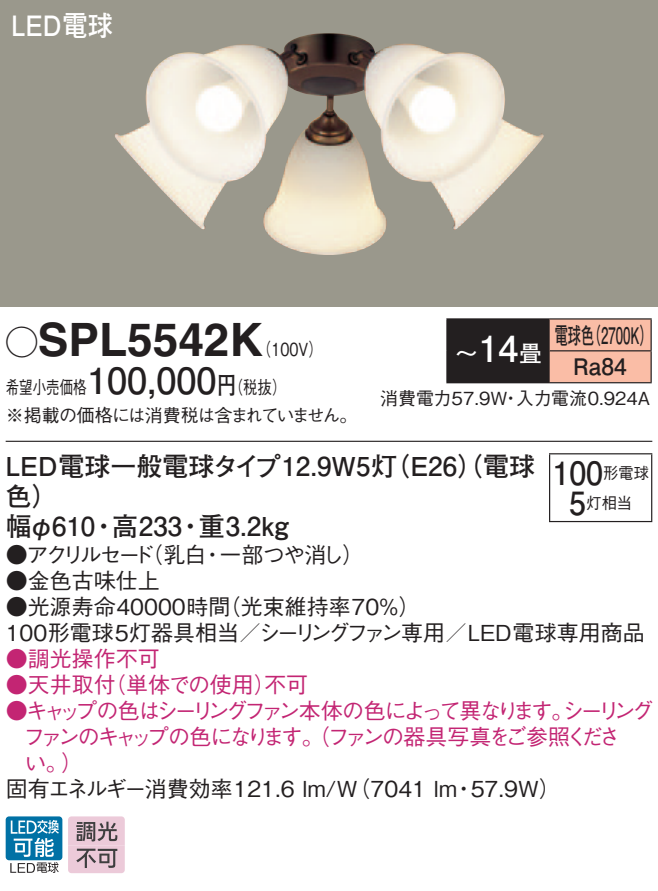
<style>
.page{position:relative;width:658px;height:891px;background:#fff}
.page>*{position:absolute;margin:0;border:0;box-sizing:border-box;transform-origin:0 0}
.t1{font:700 46px "Helvetica LT Std";color:#231f20}
.t2{font:700 36px "Futo Go B101 Pro";color:#231f20}
.t3{font:700 36px "Futo Go B101 Pro";color:#fff}
.t4{font:700 32px "Futo Go B101 Pro";color:#231f20;scale:.95 1}
.t5{font:700 28px "Futo Go B101 Pro";color:#fff;scale:.9 1}
.t6{font:700 26px "Futo Go B101 Pro";color:#231f20}
.t7{font:700 22.8px/32px "Futo Go B101 Pro";color:#231f20;scale:.58 1}
.t8{font:700 22.8px "Futo Go B101 Pro";color:#fff}
.t9{font:500 22px/26px "Gothic BBB Pro";color:#231f20}
.t10{font:500 22px "Gothic BBB Pro";letter-spacing:-.18em;color:#c32573}
.t11{font:500 22px "Gothic BBB Pro";letter-spacing:-.16em;color:#c32573}
.t12{font:500 22px "Gothic BBB Pro";letter-spacing:-.12em;color:#c32573}
.t13{font:500 22px "Gothic BBB Pro";letter-spacing:-.175em;color:#231f20}
.t14{font:500 18px/28px "Gothic BBB Pro";letter-spacing:-.04em;color:#231f20;scale:.75 1}
.t15{font:500 18px "Gothic BBB Pro";color:#231f20}
.t16{font:500 18px "Gothic BBB Pro";color:#231f20;scale:.8 1}
.t17{font:500 16px "Gothic BBB Pro";color:#231f20;scale:.95 1}
.s1{font-family:"Ford Classification 1";font-weight:400;font-size:32px}
.s2{font-family:"Futo Go B101 Pro";font-weight:700;font-size:24px}
</style>
<div class="page">
<div style="left:0;top:0;width:658px;height:306px;background:#9a988c"></div>
<img style="left:114px;top:34px;width:430px;height:221px">
<div style="left:6px;top:816px;width:56px;height:43px;background:#0071a5;border-radius:3px"></div>
<svg style="left:10px;top:820px;width:49px;height:52px"></svg>
<svg style="left:68px;top:816px;width:57px;height:56px;background:#c9aeba"></svg>
<hr style="left:6px;top:440px;width:646px;height:2px;background:#231f20">
<div style="left:447px;top:319px;width:102px;height:63px;background:#231f20"></div>
<div style="left:549px;top:319px;width:101px;height:63px;background:#fabda6"></div>
<hr style="left:549px;top:318px;width:102px;height:1px;background:#231f20">
<hr style="left:650px;top:319px;width:1px;height:31px;background:#231f20">
<hr style="left:446px;top:382px;width:103px;height:1px;background:#231f20">
<hr style="left:549px;top:350px;width:102px;height:1px;background:#231f20">
<hr style="left:650px;top:351px;width:1px;height:31px;background:#231f20">
<hr style="left:549px;top:382px;width:102px;height:1px;background:#231f20">
<hr style="left:446px;top:318px;width:103px;height:1px;background:#231f20">
<hr style="left:446px;top:319px;width:1px;height:32px;background:#231f20">
<hr style="left:446px;top:351px;width:1px;height:31px;background:#231f20">
<hr style="left:549px;top:454px;width:1px;height:66px;background:#231f20">
<hr style="left:549px;top:453px;width:103px;height:1px;background:#231f20">
<hr style="left:651px;top:454px;width:1px;height:66px;background:#231f20">
<hr style="left:549px;top:520px;width:103px;height:2px;background:#231f20">
<p class="t5" style="left:11px;top:3px;width:114px">LED電球</p>
<h1 class="t1" style="left:6px;top:311px;width:258px"><span class="s1">A</span>SPL5542K</h1>
<p class="t16" style="left:217px;top:372px;width:88px">（<span class="s2">円</span>税抜(</p>
<p class="t7" style="left:587px;top:316px;width:115px">（2700 (K</p>
<p class="t7" style="left:573px;top:316px;width:94px;text-indent:-19px">電球色<br>Ra84</p>
<h2 class="t3" style="left:478px;top:319px;width:42px">14</h2>
<p class="t16" style="left:257px;top:334px;width:84px">（100 (V</p>
<p class="t8" style="left:519px;top:335px;width:24px">畳</p>
<p class="t8" style="left:455px;top:335px;width:24px">～</p>
<h2 class="t2" style="left:87px;top:351px;width:131px">100,000</h2>
<p class="t14" style="left:6px;top:370px;width:471px">希望小売価格<br>※掲載の価格には消費税は含まれていません。</p>
<p class="t6" style="left:6px;top:445px;width:531px">LED電球一般電球タイプ12.9W （灯5 E26（）電球</p>
<p class="t6" style="left:6px;top:475px;width:54px">色(</p>
<p class="t6" style="left:199px;top:505px;width:91px">重3.2kg</p>
<p class="t15" style="left:380px;top:383px;width:129px">消費電力57.9W</p>
<p class="t15" style="left:516px;top:383px;width:135px">入力電流0.924A</p>
<p class="t15" style="left:501px;top:383px;width:20px">・</p>
<h3 class="t4" style="left:552px;top:447px;width:55px">100</h3>
<p class="t17" style="left:586px;top:489px;width:49px">灯相当</p>
<p class="t17" style="left:603px;top:459px;width:49px">形電球</p>
<h3 class="t4" style="left:569px;top:477px;width:19px">5</h3>
<p class="t6" style="left:6px;top:505px;width:91px">幅φ610</p>
<p class="t6" style="left:112px;top:505px;width:72px">高233</p>
<p class="t6" style="left:91px;top:505px;width:27px">・</p>
<p class="t6" style="left:178px;top:505px;width:27px">・</p>
<p class="t9" style="left:141px;top:538px;width:67px">（乳白</p>
<p class="t9" style="left:219px;top:538px;width:146px">一部つや消し(</p>
<p class="t13" style="left:6px;top:536px;width:150px">●アクリルセード</p>
<p class="t9" style="left:6px;top:564px;width:156px">●金色古味仕上</p>
<p class="t9" style="left:201px;top:538px;width:23px">・</p>
<p class="t9" style="left:219px;top:590px;width:203px">（光束維持率70％(</p>
<p class="t9" style="left:6px;top:590px;width:640px">●光源寿命40000時間<br>100形電球5灯器具相当／シーリングファン専用／LED電球専用商品</p>
<p class="t12" style="left:6px;top:640px;width:155px">●調光操作不可</p>
<p class="t12" style="left:264px;top:666px;width:46px">不可</p>
<p class="t12" style="left:104px;top:666px;width:173px">（単体での使用）</p>
<p class="t12" style="left:6px;top:666px;width:112px">●天井取付</p>
<p class="t10" style="left:6px;top:692px;width:649px">●キャップの色はシーリングファン本体の色によって異なりますシーリング</p>
<p class="t12" style="left:551px;top:692px;width:23px">。</p>
<p class="t11" style="left:23px;top:718px;width:598px">ファンのキャップの色になります。（ファンの器具写真をご参照くださ</p>
<p class="t12" style="left:61px;top:744px;width:23px">(</p>
<p class="t12" style="left:25px;top:744px;width:45px">い。</p>
<p class="t9" style="left:6px;top:772px;width:453px">固有エネルギー消費効率121.6 lm （W/ 7041 lm</p>
<p class="t9" style="left:470px;top:772px;width:92px">57.9W(</p>
<p class="t9" style="left:453px;top:772px;width:23px">・</p>
</div>
